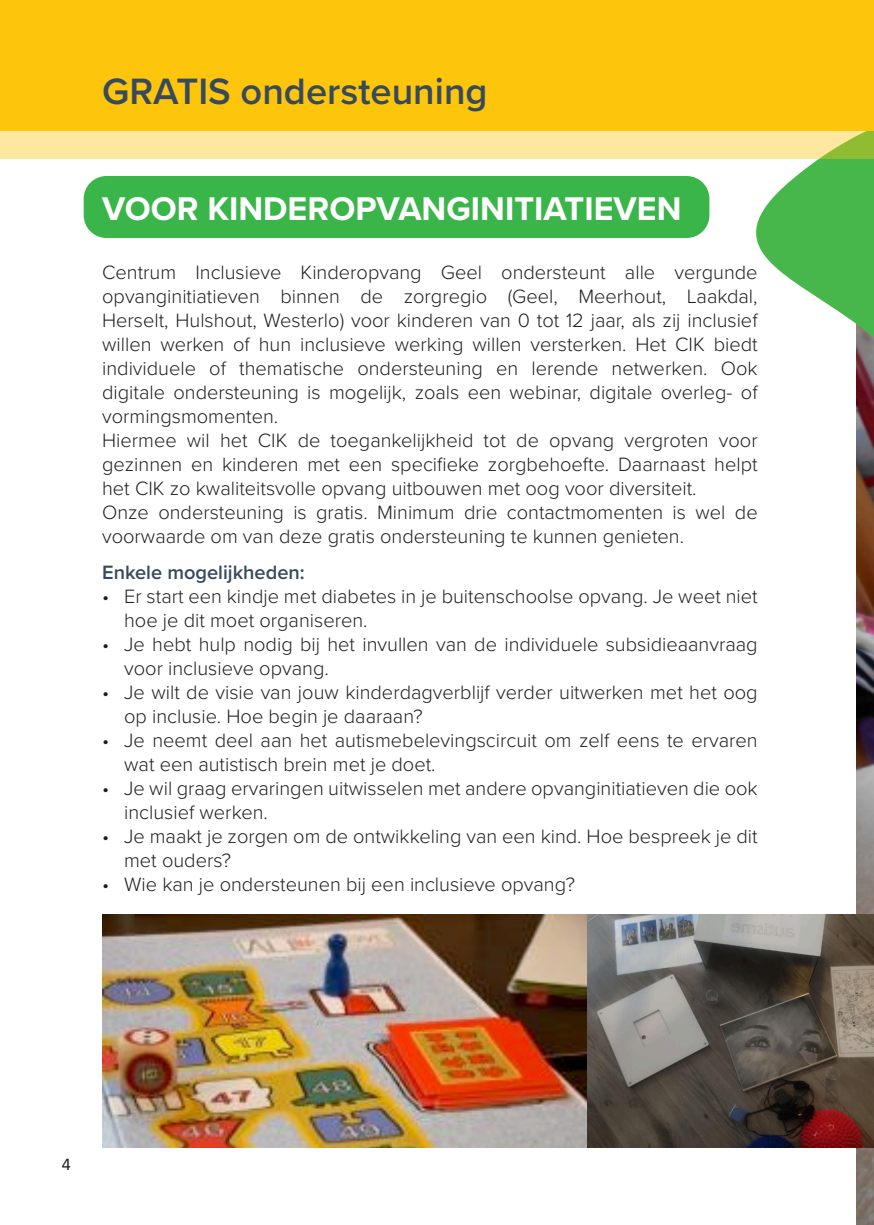
<style>
.page{position:relative;width:874px;height:1225px;background:#fff}
.page>*{position:absolute;margin:0;border:0;box-sizing:border-box;transform-origin:0 0}
.t1{font:600 38px "Proxima Nova";color:#374a5d}
.t2{font:700 34px "Proxima Nova";color:#fff}
.t3{font:300 20px/24px "Proxima Nova";color:#231f20}
.t4{font:600 20px "Proxima Nova";color:#374a5d}
.t5{font:18px "Calibri";color:#231f20}
</style>
<div class="page">
<div style="left:84px;top:176px;width:625px;height:62px;background:#3ab54a;border-radius:23px"></div>
<img style="left:856px;top:445px;width:17px;height:780px">
<svg style="left:707px;top:159px;width:166px;height:286px"></svg>
<div style="left:0;top:0;width:873px;height:130px;background:#fec50d"></div>
<div style="left:0;top:130px;width:873px;height:29px;background:#fee89f"></div>
<img style="left:102px;top:914px;width:771px;height:233px">
<h1 class="t1" style="left:102px;top:63px;width:387px">GRATIS ondersteuning</h1>
<h2 class="t2" style="left:102px;top:183px;width:580px">VOOR KINDEROPVANGINITIATIEVEN</h2>
<p class="t3" style="left:102px;top:259px;width:656px">Centrum Inclusieve Kinderopvang Geel ondersteunt alle vergunde opvanginitiatieven binnen de zorgregio (Geel, Meerhout, Laakdal, Herselt, Hulshout, Westerlo) voor kinderen van 0 tot 12 jaar, als zij inclusief willen werken of hun inclusieve werking willen versterken. Het CIK biedt individuele of thematische ondersteuning en lerende netwerken. Ook digitale ondersteuning is mogelijk, zoals een webinar, digitale overleg- of vormingsmomenten.<br>Hiermee wil het CIK de toegankelijkheid tot de opvang vergroten voor gezinnen en kinderen met een specifieke zorgbehoefte. Daarnaast helpt het CIK zo kwaliteitsvolle opvang uitbouwen met oog voor diversiteit.<br>Onze ondersteuning is gratis. Minimum drie contactmomenten is wel de voorwaarde om van deze gratis ondersteuning te kunnen genieten.</p>
<p class="t4" style="left:102px;top:557px;width:204px">Enkele mogelijkheden:</p>
<p class="t3" style="left:124px;top:583px;width:634px;text-indent:-22px">• Er start een kindje met diabetes in je buitenschoolse opvang. Je weet niet hoe je dit moet organiseren.</p>
<p class="t3" style="left:124px;top:631px;width:634px;text-indent:-22px">• Je hebt hulp nodig bij het invullen van de individuele subsidieaanvraag voor inclusieve opvang.</p>
<p class="t3" style="left:124px;top:679px;width:634px;text-indent:-22px">• Je wilt de visie van jouw kinderdagverblijf verder uitwerken met het oog op inclusie. Hoe begin je daaraan?</p>
<p class="t3" style="left:124px;top:727px;width:634px;text-indent:-22px">• Je neemt deel aan het autismebelevingscircuit om zelf eens te ervaren wat een autistisch brein met je doet.</p>
<p class="t3" style="left:124px;top:775px;width:634px;text-indent:-22px">• Je wil graag ervaringen uitwisselen met andere opvanginitiatieven die ook inclusief werken.</p>
<p class="t3" style="left:124px;top:823px;width:634px;text-indent:-22px">• Je maakt je zorgen om de ontwikkeling van een kind. Hoe bespreek je dit met ouders?</p>
<p class="t3" style="left:102px;top:871px;width:474px">• Wie kan je ondersteunen bij een inclusieve opvang?</p>
<p class="t5" style="left:62px;top:1152px;width:11px">4</p>
</div>
